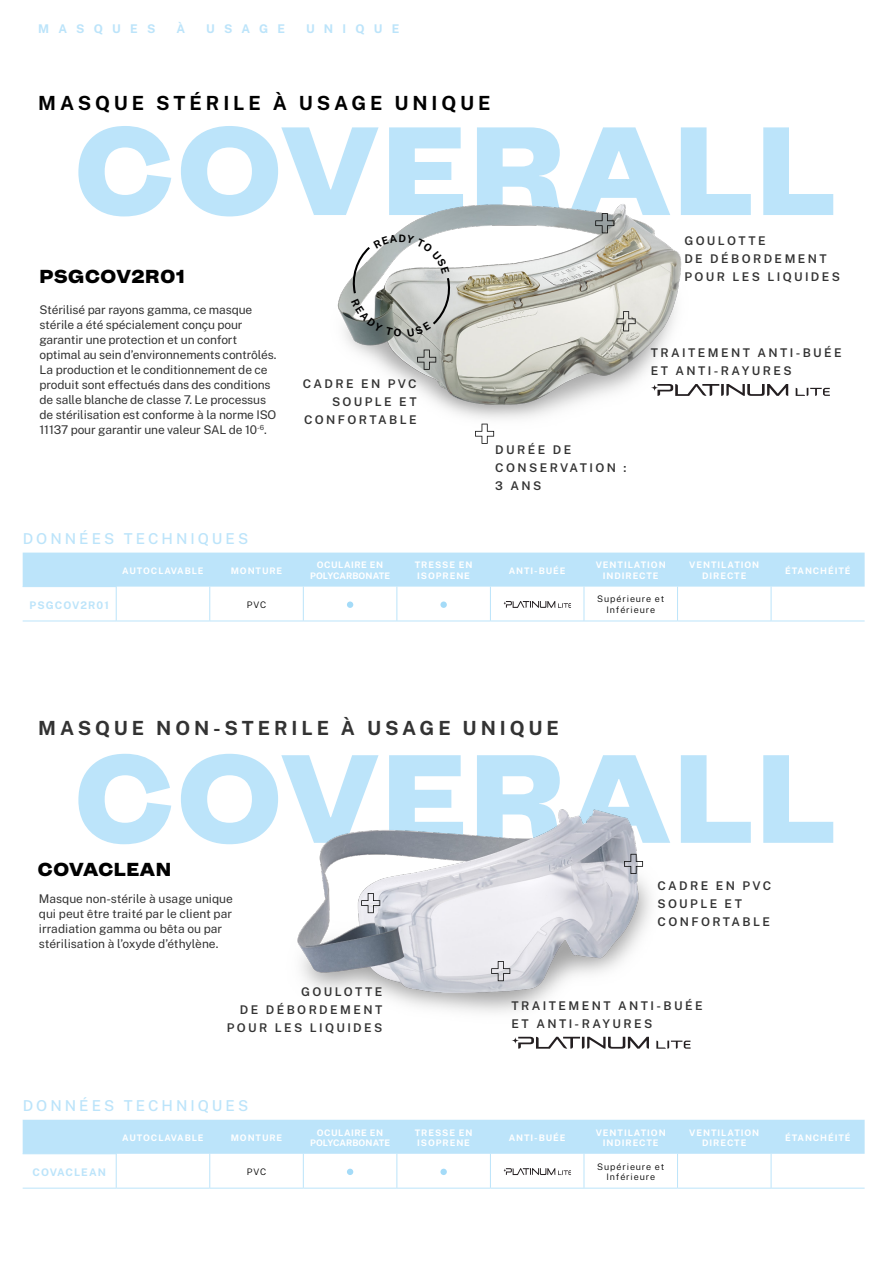
<style>
.page{position:relative;width:893px;height:1263px;background:#fff}
.page>*{position:absolute;margin:0;border:0;box-sizing:border-box;transform-origin:0 0}
.t1{font:900 120px "Mint Grotesk V1.1";letter-spacing:.02em;color:#bce4fa}
.t2{font:700 19.5px "Public Sans";letter-spacing:.2em;color:#333}
.t3{font:700 19.5px "Public Sans";letter-spacing:.2em;color:#000}
.t4{font:900 18px "Mint Grotesk V1.1";letter-spacing:.03em;color:#000}
.t5{font:500 15px "Public Sans";letter-spacing:.2em;color:#bce4fa}
.t6{font:12px/15px "Public Sans";letter-spacing:-.01em;color:#333}
.t7{font:600 12px/18px "Public Sans";letter-spacing:.2em;color:#333}
.t8{font:700 12px "Public Sans";letter-spacing:.77em;color:#bce4fa}
.t9{font:700 10.5px "Public Sans";letter-spacing:.1em;color:#bce4fa}
.t10{font:700 9px/10.8px "Public Sans";letter-spacing:.1em;color:#fff;text-align:center}
.t11{font:300 9px/10.8px "Public Sans";letter-spacing:.1em;color:#000;text-align:center}
.t12{font:700 9px/10.8px "Public Sans";letter-spacing:.01em;color:#fff;text-align:center}
</style>
<div class="page">
<img style="left:337px;top:204px;width:345px;height:229px">
<img style="left:297px;top:809px;width:354px;height:228px">
<svg style="left:511px;top:1037px;width:8px;height:7px"></svg>
<svg style="left:518px;top:1037px;width:131px;height:12px"></svg>
<svg style="left:656px;top:1040px;width:35px;height:9px"></svg>
<svg style="left:491px;top:961px;width:19px;height:20px"></svg>
<svg style="left:624px;top:854px;width:19px;height:20px"></svg>
<svg style="left:361px;top:893px;width:19px;height:20px"></svg>
<svg style="left:595px;top:213px;width:19px;height:20px"></svg>
<svg style="left:475px;top:424px;width:19px;height:20px"></svg>
<svg style="left:417px;top:350px;width:19px;height:20px"></svg>
<div style="left:23px;top:553px;width:842px;height:34px;background:#bce4fa"></div>
<hr style="left:116px;top:587px;width:1px;height:34px;background:#bce4fa">
<hr style="left:209px;top:587px;width:1px;height:34px;background:#bce4fa">
<hr style="left:303px;top:587px;width:1px;height:34px;background:#bce4fa">
<hr style="left:396px;top:587px;width:1px;height:34px;background:#bce4fa">
<hr style="left:490px;top:587px;width:1px;height:34px;background:#bce4fa">
<hr style="left:584px;top:587px;width:1px;height:34px;background:#bce4fa">
<hr style="left:677px;top:587px;width:1px;height:34px;background:#bce4fa">
<hr style="left:771px;top:587px;width:1px;height:34px;background:#bce4fa">
<hr style="left:116px;top:621px;width:94px;height:1px;background:#bce4fa">
<hr style="left:210px;top:621px;width:93px;height:1px;background:#bce4fa">
<hr style="left:303px;top:621px;width:94px;height:1px;background:#bce4fa">
<hr style="left:397px;top:621px;width:93px;height:1px;background:#bce4fa">
<hr style="left:490px;top:621px;width:94px;height:1px;background:#bce4fa">
<hr style="left:584px;top:621px;width:93px;height:1px;background:#bce4fa">
<hr style="left:677px;top:621px;width:94px;height:1px;background:#bce4fa">
<hr style="left:771px;top:621px;width:94px;height:1px;background:#bce4fa">
<hr style="left:23px;top:586px;width:94px;height:1px;background:#bce4fa">
<hr style="left:23px;top:621px;width:93px;height:1px;background:#bce4fa">
<div style="left:347px;top:601px;width:6px;height:7px;background:#a4dbf8;border-radius:50%"></div>
<div style="left:440px;top:601px;width:7px;height:7px;background:#a4dbf8;border-radius:50%"></div>
<svg style="left:503px;top:601px;width:68px;height:7px"></svg>
<div style="left:23px;top:1120px;width:842px;height:34px;background:#bce4fa"></div>
<hr style="left:116px;top:1154px;width:1px;height:34px;background:#bce4fa">
<hr style="left:209px;top:1154px;width:1px;height:34px;background:#bce4fa">
<hr style="left:303px;top:1154px;width:1px;height:34px;background:#bce4fa">
<hr style="left:396px;top:1154px;width:1px;height:34px;background:#bce4fa">
<hr style="left:490px;top:1154px;width:1px;height:34px;background:#bce4fa">
<hr style="left:584px;top:1154px;width:1px;height:34px;background:#bce4fa">
<hr style="left:677px;top:1154px;width:1px;height:34px;background:#bce4fa">
<hr style="left:771px;top:1154px;width:1px;height:34px;background:#bce4fa">
<hr style="left:116px;top:1188px;width:94px;height:1px;background:#bce4fa">
<hr style="left:210px;top:1188px;width:93px;height:1px;background:#bce4fa">
<hr style="left:303px;top:1188px;width:94px;height:1px;background:#bce4fa">
<hr style="left:397px;top:1188px;width:93px;height:1px;background:#bce4fa">
<hr style="left:490px;top:1188px;width:94px;height:1px;background:#bce4fa">
<hr style="left:584px;top:1188px;width:93px;height:1px;background:#bce4fa">
<hr style="left:677px;top:1188px;width:94px;height:1px;background:#bce4fa">
<hr style="left:771px;top:1188px;width:94px;height:1px;background:#bce4fa">
<hr style="left:23px;top:1153px;width:94px;height:1px;background:#bce4fa">
<hr style="left:23px;top:1188px;width:93px;height:1px;background:#bce4fa">
<svg style="left:347px;top:1169px;width:6px;height:6px"></svg>
<div style="left:440px;top:1169px;width:7px;height:6px;background:#a4dbf8;border-radius:50%"></div>
<svg style="left:503px;top:1168px;width:68px;height:7px"></svg>
<svg style="left:617px;top:311px;width:19px;height:20px"></svg>
<svg style="left:651px;top:384px;width:7px;height:7px"></svg>
<svg style="left:657px;top:384px;width:131px;height:12px"></svg>
<svg style="left:796px;top:388px;width:34px;height:8px"></svg>
<svg style="left:351px;top:234px;width:100px;height:103px"></svg>
<p class="t8" style="left:38px;top:20px;width:119px">MASQUES</p>
<p class="t8" style="left:176px;top:20px;width:10px">À</p>
<p class="t8" style="left:206px;top:20px;width:80px">USAGE</p>
<p class="t8" style="left:306px;top:20px;width:95px">UNIQUE</p>
<h2 class="t3" style="left:38px;top:89px;width:454px">MASQUE STÉRILE À USAGE UNIQUE</h2>
<h1 class="t1" style="left:75px;top:96px;width:762px">COVERALL</h1>
<h3 class="t4" style="left:39px;top:265px;width:147px">PSGCOV2R01</h3>
<p class="t6" style="left:39px;top:301px;width:238px">Stérilisé par rayons gamma, ce masque stérile a été spécialement conçu pour garantir une protection et un confort optimal au sein d’environnements contrôlés.<br>La production et le conditionnement de ce produit sont effectués dans des conditions de salle blanche de classe 7. Le processus de stérilisation est conforme à la norme ISO 11137 pour garantir une valeur SAL de 10<sup>-6</sup>.</p>
<p class="t7" style="left:303px;top:374px;width:115px;text-align:right">CADRE EN PVC<br>SOUPLE ET<br>CONFORTABLE</p>
<p class="t7" style="left:684px;top:231px;width:157px">GOULOTTE<br>DE DÉBORDEMENT<br>POUR LES LIQUIDES</p>
<p class="t7" style="left:651px;top:343px;width:193px">TRAITEMENT ANTI-BUÉE<br>ET ANTI-RAYURES</p>
<p class="t7" style="left:495px;top:440px;width:133px">DURÉE DE<br>CONSERVATION :<br>3 ANS</p>
<p class="t5" style="left:23px;top:528px;width:227px">DONNÉES TECHNIQUES</p>
<p class="t10" style="left:122px;top:565px;width:83px">AUTOCLAVABLE</p>
<p class="t10" style="left:231px;top:565px;width:53px">MONTURE</p>
<p class="t12" style="left:310px;top:559px;width:82px">OCULAIRE EN<br>POLYCARBONATE</p>
<p class="t10" style="left:415px;top:559px;width:59px;text-align:left">TRESSE EN<br>ISOPRENE</p>
<p class="t10" style="left:509px;top:565px;width:58px">ANTI-BUÉE</p>
<p class="t10" style="left:596px;top:559px;width:71px">VENTILATION<br>INDIRECTE</p>
<p class="t10" style="left:689px;top:559px;width:71px">VENTILATION<br>DIRECTE</p>
<p class="t10" style="left:785px;top:565px;width:67px">ÉTANCHÉITÉ</p>
<p class="t9" style="left:30px;top:597px;width:81px">PSGCOV2R01</p>
<p class="t11" style="left:247px;top:599px;width:21px">PVC</p>
<p class="t11" style="left:597px;top:593px;width:68px">Supérieure et<br>Inférieure</p>
<h2 class="t2" style="left:38px;top:714px;width:522px">MASQUE NON-STERILE À USAGE UNIQUE</h2>
<h1 class="t1" style="left:75px;top:724px;width:762px">COVERALL</h1>
<h3 class="t4" style="left:38px;top:858px;width:135px">COVACLEAN</h3>
<p class="t6" style="left:39px;top:890px;width:195px">Masque non-stérile à usage unique qui peut être traité par le client par irradiation gamma ou bêta ou par stérilisation à l’oxyde d’éthylène.</p>
<p class="t7" style="left:227px;top:982px;width:157px;text-align:right">GOULOTTE<br>DE DÉBORDEMENT<br>POUR LES LIQUIDES</p>
<p class="t7" style="left:657px;top:876px;width:115px">CADRE EN PVC<br>SOUPLE ET<br>CONFORTABLE</p>
<p class="t7" style="left:511px;top:995px;width:193px">TRAITEMENT ANTI-BUÉE<br>ET ANTI-RAYURES</p>
<p class="t5" style="left:23px;top:1095px;width:227px">DONNÉES TECHNIQUES</p>
<p class="t10" style="left:122px;top:1132px;width:83px">AUTOCLAVABLE</p>
<p class="t10" style="left:231px;top:1132px;width:53px">MONTURE</p>
<p class="t12" style="left:310px;top:1126px;width:82px">OCULAIRE EN<br>POLYCARBONATE</p>
<p class="t10" style="left:415px;top:1126px;width:59px;text-align:left">TRESSE EN<br>ISOPRENE</p>
<p class="t10" style="left:509px;top:1132px;width:58px">ANTI-BUÉE</p>
<p class="t10" style="left:596px;top:1126px;width:71px">VENTILATION<br>INDIRECTE</p>
<p class="t10" style="left:689px;top:1126px;width:71px">VENTILATION<br>DIRECTE</p>
<p class="t10" style="left:785px;top:1132px;width:67px">ÉTANCHÉITÉ</p>
<p class="t9" style="left:33px;top:1164px;width:75px">COVACLEAN</p>
<p class="t11" style="left:247px;top:1166px;width:21px">PVC</p>
<p class="t11" style="left:597px;top:1160px;width:68px">Supérieure et<br>Inférieure</p>
</div>
